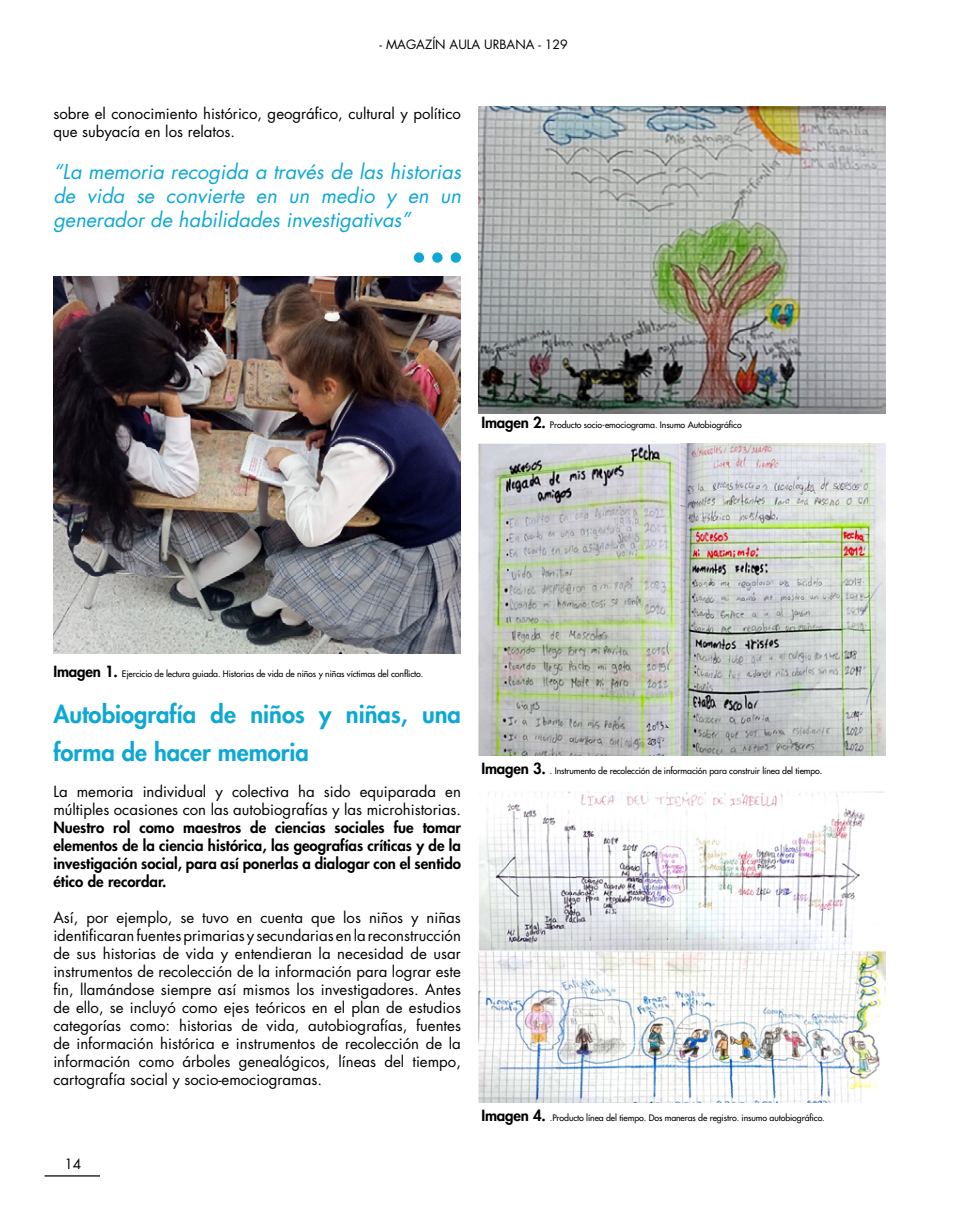
<style>
.page{position:relative;width:957px;height:1205px;background:#fff}
.page>*{position:absolute;margin:0;border:0;box-sizing:border-box;transform-origin:0 0}
.t1{font:800 23.75px/37.5px "Futura Std";color:#0da8d4}
.t2{font:italic 20px/24px "Futura Std";color:#0da8d4;text-align:justify}
.t3{font:15px/18px "Futura Std";color:#000}
.t4{font:800 15px/18px "Futura Std";color:#000;text-align:justify}
.t5{font:13.75px "Futura Std";color:#000}
.t6{font:12.5px "Futura Std";color:#000}
.t7{font:500 8.75px "Futura Std";letter-spacing:-.01em;color:#000}
.s1{font-weight:800;font-size:15px}
</style>
<div class="page">
<div style="left:414px;top:252px;width:10px;height:11px;background:#0da8d4;border-radius:50%"></div>
<div style="left:432px;top:252px;width:10px;height:11px;background:#0da8d4;border-radius:50%"></div>
<div style="left:451px;top:252px;width:10px;height:11px;background:#0da8d4;border-radius:50%"></div>
<img style="left:53px;top:276px;width:408px;height:377px">
<img style="left:479px;top:106px;width:406px;height:307px">
<img style="left:479px;top:444px;width:406px;height:312px">
<img style="left:479px;top:791px;width:406px;height:311px">
<hr style="left:45px;top:1175px;width:55px;height:1px;background:#000">
<p class="t6" style="left:379px;top:36px;width:190px">- MAGAZÍN AULA URBANA - 129</p>
<p class="t3" style="left:53px;top:104px;width:409px">sobre el conocimiento histórico, geográfico, cultural y político que subyacía en los relatos.</p>
<h2 class="t2" style="left:53px;top:160px;width:409px">“La memoria recogida a través de las historias de vida se convierte en un medio y en un generador de habilidades investigativas”</h2>
<p class="t7" style="left:481px;top:419px;width:262px"><span class="s1">Imagen 2.</span> Producto socio-emociograma. Insumo Autobiográfico</p>
<p class="t7" style="left:53px;top:668px;width:371px"><span class="s1">Imagen 1.</span> Ejercicio de lectura guiada. Historias de vida de niños y niñas víctimas del conflicto.</p>
<h1 class="t1" style="left:53px;top:696px;width:409px">Autobiografía de niños y niñas, una forma de hacer memoria</h1>
<p class="t3" style="left:53px;top:782px;width:409px">La memoria individual y colectiva ha sido equiparada en múltiples ocasiones con las autobiografías y las microhistorias.</p>
<p class="t4" style="left:53px;top:818px;width:409px">Nuestro rol como maestros de ciencias sociales fue tomar elementos de la ciencia histórica, las geografías críticas y de la investigación social, para así ponerlas a dialogar con el sentido ético de recordar.</p>
<p class="t3" style="left:53px;top:908px;width:409px;text-align:justify">Así, por ejemplo, se tuvo en cuenta que los niños y niñas identificaran fuentes primarias y secundarias en la reconstrucción de sus historias de vida y entendieran la necesidad de usar instrumentos de recolección de la información para lograr este fin, llamándose siempre así mismos los investigadores. Antes de ello, se incluyó como ejes teóricos en el plan de estudios categorías como: historias de vida, autobiografías, fuentes de información histórica e instrumentos de recolección de la información como árboles genealógicos, líneas del tiempo, cartografía social y socio-emociogramas.</p>
<p class="t5" style="left:64px;top:1155px;width:18px">14</p>
<p class="t7" style="left:481px;top:766px;width:342px"><span class="s1">Imagen 3.</span> . Instrumento de recolección de información para construir línea del tiempo.</p>
<p class="t7" style="left:481px;top:1112px;width:345px"><span class="s1">Imagen 4.</span> .Producto línea del tiempo. Dos maneras de registro. insumo autobiográfico.</p>
</div>
